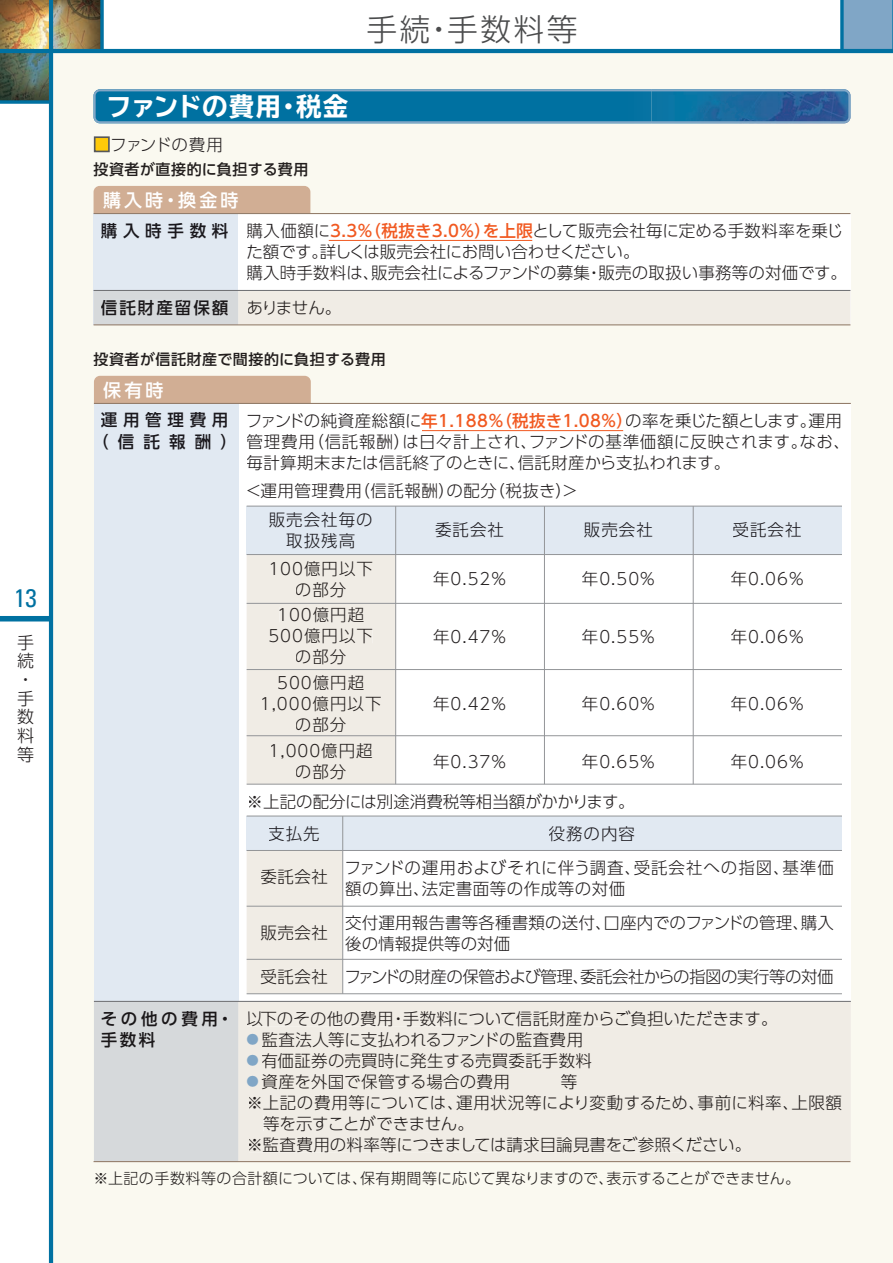
<style>
.page{position:relative;width:893px;height:1263px;background:#fff}
.page>*{position:absolute;margin:0;border:0;box-sizing:border-box;transform-origin:0 0}
.t1{font:300 30.75px "UD Shin Go Pro";letter-spacing:.08em;color:#4b4c4d}
.t2{font:700 expanded 25.5px "TBUD Go Std";color:#fff}
.t3{font:condensed 25.5px "Univers";color:#0071a1}
.t4{font:500 18px "UD Shin Go Pro";letter-spacing:.17em;color:#fff}
.t5{font:300 16.95px/18.8px "UD Shin Go Pro";color:#231f20}
.t6{font:300 16.5px/21px "UD Shin Go Pro";letter-spacing:.01em;color:#231f20}
.t7{font:300 16.5px "UD Shin Go Pro";letter-spacing:.015em;color:#221d1c}
.t8{font:300 16.5px/21px "UD Shin Go Pro";letter-spacing:.03em;color:#231f20}
.t9{font:300 16.5px "UD Shin Go Pro";letter-spacing:-.005em;color:#221d1c}
.t10{font:300 16.5px/21px "UD Shin Go Pro";letter-spacing:.06em;color:#221d1c;text-align:center}
.t11{font:300 16.5px "UD Shin Go Pro";letter-spacing:-.03em;color:#231f20}
.t12{font:300 16.5px/21px "UD Shin Go Pro";letter-spacing:.06em;color:#1a181d;text-align:center}
.t13{font:300 16.5px "UD Shin Go Pro";letter-spacing:-.015em;color:#221d1c}
.t14{font:300 16.5px "UD Shin Go Pro";letter-spacing:-.03em;color:#221d1c}
.t15{font:500 16.5px/21.3px "UD Shin Go Pro";letter-spacing:.345em;color:#1a181d;text-align:center}
.t16{font:500 16.5px/21.3px "UD Shin Go Pro";letter-spacing:.22em;color:#1a1719}
.t17{font:300 16.5px "UD Shin Go Pro";letter-spacing:-.025em;color:#231f20}
.t18{font:500 16.5px "UD Shin Go Pro";letter-spacing:.12em;color:#1a1719}
.t19{font:300 15px "UD Shin Go Pro";color:#221e1d}
.t20{font:500 15px "UD Shin Go Pro";letter-spacing:.035em;color:#221e1d}
.s1{color:#feca0a}
.s2{font-weight:500;color:#1a181d}
.s3{font-weight:500;color:#f15921}
.s4{font-size:12.3px;color:#80a6c6}
</style>
<div class="page">
<img style="left:0;top:0;width:49px;height:100px">
<img style="left:53px;top:0;width:47px;height:49px">
<div style="left:51px;top:51px;width:842px;height:1212px;background:#faf9f0"></div>
<div style="left:842px;top:0;width:51px;height:51px;background:#80a6c6"></div>
<svg style="left:840px;top:0;width:4px;height:49px"></svg>
<div style="left:0;top:616px;width:51px;height:5px;background:#0071a1"></div>
<hr style="left:49px;top:0;width:4px;height:1263px;background:#0071a1">
<hr style="left:0;top:49px;width:893px;height:4px;background:#0071a1">
<svg style="left:0;top:100px;width:49px;height:4px"></svg>
<svg style="left:100px;top:0;width:4px;height:49px"></svg>
<div style="left:94px;top:186px;width:216px;height:34px;background:#d1ae94;border-radius:6px"></div>
<div style="left:94px;top:376px;width:217px;height:34px;background:#d1ae94;border-radius:6px"></div>
<div style="left:94px;top:214px;width:756px;height:111px;background:#fff"></div>
<div style="left:94px;top:214px;width:144px;height:111px;background:#e1e9f2"></div>
<svg style="left:94px;top:291px;width:756px;height:33px"></svg>
<div style="left:94px;top:403px;width:757px;height:758px;background:#fff"></div>
<div style="left:94px;top:403px;width:144px;height:598px;background:#e1e9f2"></div>
<div style="left:238px;top:1002px;width:613px;height:159px;background:#f0ece5"></div>
<div style="left:94px;top:1002px;width:144px;height:159px;background:#d6d9db"></div>
<div style="left:247px;top:506px;width:595px;height:48px;background:#e1e9f2"></div>
<div style="left:247px;top:555px;width:148px;height:229px;background:#f0ece5"></div>
<hr style="left:247px;top:603px;width:595px;height:1px;background:#939598">
<hr style="left:247px;top:669px;width:595px;height:1px;background:#939598">
<hr style="left:247px;top:784px;width:595px;height:1px;background:#939598">
<hr style="left:247px;top:506px;width:595px;height:1px;background:#939598">
<hr style="left:247px;top:554px;width:595px;height:1px;background:#939598">
<hr style="left:395px;top:506px;width:1px;height:278px;background:#939598">
<hr style="left:544px;top:506px;width:1px;height:278px;background:#939598">
<hr style="left:693px;top:506px;width:1px;height:278px;background:#939598">
<hr style="left:94px;top:324px;width:756px;height:1px;background:#927b68">
<hr style="left:94px;top:213px;width:756px;height:1px;background:#927b68">
<hr style="left:94px;top:290px;width:756px;height:1px;background:#6c6d70">
<hr style="left:94px;top:1161px;width:756px;height:1px;background:#927b68">
<svg style="left:94px;top:89px;width:756px;height:34px"></svg>
<div style="left:248px;top:300px;width:83px;height:14px;background:#f0ece5"></div>
<hr style="left:329px;top:240px;width:203px;height:1px;background:#f15921">
<div style="left:101px;top:300px;width:127px;height:16px;background:#d6d9db"></div>
<div style="left:94px;top:136px;width:16px;height:16px;border:2px solid #57585a"></div>
<div style="left:247px;top:1010px;width:520px;height:16px;background:#f0ece5"></div>
<div style="left:262px;top:1032px;width:319px;height:15px;background:#f0ece5"></div>
<div style="left:262px;top:1053px;width:329px;height:15px;background:#f0ece5"></div>
<div style="left:262px;top:1074px;width:315px;height:15px;background:#f0ece5"></div>
<div style="left:249px;top:1095px;width:593px;height:15px;background:#f0ece5"></div>
<div style="left:264px;top:1115px;width:199px;height:16px;background:#f0ece5"></div>
<div style="left:249px;top:1136px;width:492px;height:16px;background:#f0ece5"></div>
<div style="left:102px;top:1011px;width:125px;height:15px;background:#d6d9db"></div>
<div style="left:101px;top:1032px;width:54px;height:16px;background:#d6d9db"></div>
<hr style="left:422px;top:430px;width:201px;height:1px;background:#f15921">
<div style="left:271px;top:561px;width:101px;height:15px;background:#f0ece5"></div>
<div style="left:296px;top:582px;width:50px;height:15px;background:#f0ece5"></div>
<div style="left:271px;top:743px;width:101px;height:15px;background:#f0ece5"></div>
<div style="left:296px;top:764px;width:50px;height:15px;background:#f0ece5"></div>
<div style="left:278px;top:675px;width:86px;height:15px;background:#f0ece5"></div>
<div style="left:262px;top:696px;width:119px;height:15px;background:#f0ece5"></div>
<div style="left:296px;top:717px;width:50px;height:15px;background:#f0ece5"></div>
<div style="left:280px;top:607px;width:84px;height:15px;background:#f0ece5"></div>
<div style="left:269px;top:628px;width:103px;height:15px;background:#f0ece5"></div>
<div style="left:296px;top:649px;width:50px;height:15px;background:#f0ece5"></div>
<div style="left:247px;top:816px;width:595px;height:34px;background:#e1e9f2"></div>
<div style="left:247px;top:851px;width:95px;height:142px;background:#f0ece5"></div>
<hr style="left:247px;top:906px;width:595px;height:1px;background:#939598">
<hr style="left:247px;top:959px;width:595px;height:1px;background:#939598">
<hr style="left:247px;top:993px;width:595px;height:1px;background:#939598">
<hr style="left:247px;top:850px;width:595px;height:1px;background:#939598">
<hr style="left:342px;top:816px;width:1px;height:178px;background:#939598">
<div style="left:261px;top:869px;width:66px;height:16px;background:#f0ece5"></div>
<div style="left:261px;top:925px;width:66px;height:15px;background:#f0ece5"></div>
<div style="left:261px;top:969px;width:66px;height:15px;background:#f0ece5"></div>
<hr style="left:247px;top:815px;width:595px;height:1px;background:#939598">
<hr style="left:94px;top:1001px;width:757px;height:1px;background:#6c6d70">
<hr style="left:94px;top:403px;width:757px;height:1px;background:#927b68">
<hr style="left:247px;top:735px;width:595px;height:1px;background:#939598">
<h2 class="t3" style="left:14px;top:582px;width:24px">13</h2>
<p class="t5" style="left:17px;top:632px;width:18px">手続・手数料等</p>
<h1 class="t1" style="left:366px;top:4px;width:213px">手続・手数料等</h1>
<h2 class="t2" style="left:106px;top:92px;width:244px">ファンドの費用・税金</h2>
<p class="t17" style="left:94px;top:131px;width:131px"><span class="s1">■</span>ファンドの費用</p>
<p class="t20" style="left:94px;top:157px;width:216px">投資者が直接的に負担する費用</p>
<p class="t4" style="left:103px;top:185px;width:137px">購入時・換金時</p>
<p class="t6" style="left:246px;top:220px;width:602px;text-indent:-145px"><span class="s2">購入時手数料</span> 購入価額に<span class="s3">3.3％（税抜き3.0％）を上限</span>として販売会社毎に定める手数料率を乗じた額です。詳しくは販売会社にお問い合わせください。<br>購入時手数料は、販売会社によるファンドの募集・販売の取扱い事務等の対価です。</p>
<p class="t7" style="left:247px;top:294px;width:96px">ありません。</p>
<p class="t18" style="left:101px;top:294px;width:129px">信託財産留保額</p>
<p class="t20" style="left:94px;top:347px;width:294px">投資者が信託財産で間接的に負担する費用</p>
<p class="t4" style="left:103px;top:375px;width:62px">保有時</p>
<p class="t15" style="left:92px;top:409px;width:146px">運用管理費用（信託報酬）</p>
<p class="t16" style="left:101px;top:1007px;width:134px">その他の費用・手数料</p>
<p class="t6" style="left:246px;top:410px;width:606px">ファンドの純資産総額に<span class="s3">年1.188％（税抜き1.08％）</span>の率を乗じた額とします。運用管理費用（信託報酬）は日々計上され、ファンドの基準価額に反映されます。なお、毎計算期末または信託終了のときに、信託財産から支払われます。</p>
<p class="t8" style="left:245px;top:480px;width:335px">＜運用管理費用（信託報酬）の配分（税抜き）＞</p>
<p class="t12" style="left:269px;top:509px;width:105px">販売会社毎の取扱残高</p>
<p class="t10" style="left:268px;top:558px;width:106px">100億円以下の部分</p>
<p class="t12" style="left:584px;top:519px;width:70px">販売会社</p>
<p class="t12" style="left:733px;top:519px;width:70px">受託会社</p>
<p class="t12" style="left:435px;top:519px;width:70px">委託会社</p>
<p class="t6" style="left:433px;top:568px;width:75px">年0.52％</p>
<p class="t6" style="left:582px;top:568px;width:75px">年0.50％</p>
<p class="t6" style="left:731px;top:568px;width:75px">年0.06％</p>
<p class="t10" style="left:268px;top:604px;width:106px">100億円超<br>500億円以下の部分</p>
<p class="t10" style="left:260px;top:671px;width:123px">500億円超<br>1,000億円以下の部分</p>
<p class="t10" style="left:269px;top:739px;width:106px">1,000億円超の部分</p>
<p class="t6" style="left:433px;top:626px;width:75px">年0.47％</p>
<p class="t6" style="left:433px;top:692px;width:75px">年0.42％</p>
<p class="t6" style="left:433px;top:750px;width:75px">年0.37％</p>
<p class="t6" style="left:582px;top:626px;width:75px">年0.55％</p>
<p class="t6" style="left:582px;top:692px;width:75px">年0.60％</p>
<p class="t6" style="left:582px;top:750px;width:75px">年0.65％</p>
<p class="t6" style="left:731px;top:626px;width:75px">年0.06％</p>
<p class="t6" style="left:731px;top:692px;width:75px">年0.06％</p>
<p class="t6" style="left:731px;top:750px;width:75px">年0.06％</p>
<p class="t6" style="left:247px;top:790px;width:390px">※上記の配分には別途消費税等相当額がかかります。</p>
<p class="t12" style="left:268px;top:822px;width:53px">支払先</p>
<p class="t12" style="left:549px;top:822px;width:88px">役務の内容</p>
<p class="t7" style="left:260px;top:864px;width:69px">委託会社</p>
<p class="t8" style="left:344px;top:857px;width:491px">ファンドの運用およびそれに伴う調査、受託会社への指図、基準価額の算出、法定書面等の作成等の対価</p>
<p class="t6" style="left:345px;top:911px;width:490px">交付運用報告書等各種書類の送付、口座内でのファンドの管理、購入後の情報提供等の対価</p>
<p class="t11" style="left:344px;top:963px;width:491px">ファンドの財産の保管および管理、委託会社からの指図の実行等の対価</p>
<p class="t7" style="left:260px;top:919px;width:69px">販売会社</p>
<p class="t7" style="left:260px;top:963px;width:69px">受託会社</p>
<p class="t9" style="left:247px;top:1005px;width:533px">以下のその他の費用・手数料について信託財産からご負担いただきます。</p>
<p class="t13" style="left:247px;top:1026px;width:338px"><span class="s4">●</span> 監査法人等に支払われるファンドの監査費用</p>
<p class="t7" style="left:247px;top:1047px;width:347px"><span class="s4">●</span> 有価証券の売買時に発生する売買委託手数料</p>
<p class="t7" style="left:247px;top:1068px;width:332px"><span class="s4">●</span> 資産を外国で保管する場合の費用　　　等</p>
<p class="t7" style="left:247px;top:1089px;width:597px">※上記の費用等については、運用状況等により変動するため、事前に料率、上限額</p>
<p class="t14" style="left:263px;top:1110px;width:213px">等を示すことができません。</p>
<p class="t9" style="left:247px;top:1131px;width:506px">※監査費用の料率等につきましては請求目論見書をご参照ください。</p>
<p class="t19" style="left:94px;top:1166px;width:708px">※上記の手数料等の合計額については、保有期間等に応じて異なりますので、表示することができません。</p>
</div>
